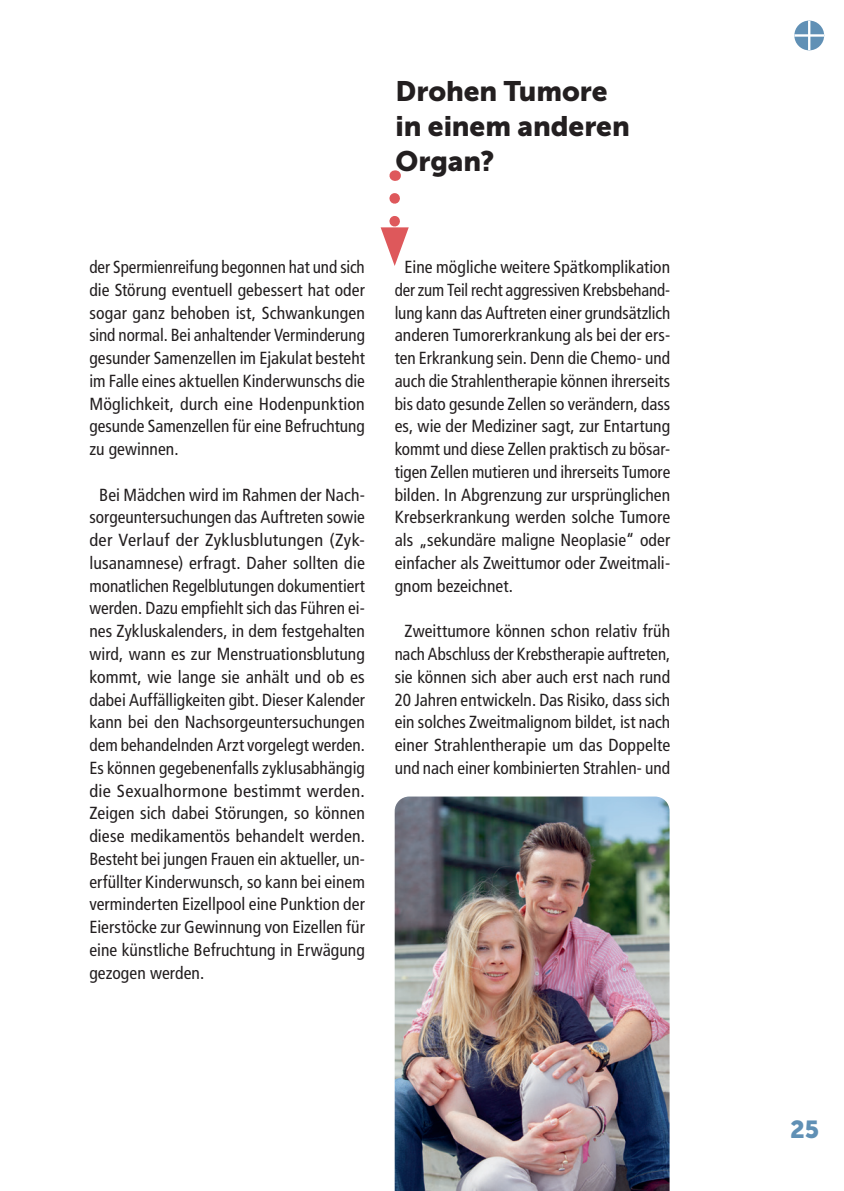
<style>
.page{position:relative;width:844px;height:1191px;background:#fff}
.page>*{position:absolute;margin:0;border:0;box-sizing:border-box;transform-origin:0 0}
.t1{font:28px/35px "Museo Sans 900";letter-spacing:-.005em;color:#231f20}
.t2{font:24.5px "Museo Sans 900";color:#6090b5}
.Brot{font:condensed 17.5px/22.8px "Frutiger LT Pro";color:#231f20;text-align:justify}
.t3{font:16.62px "Museo Sans Rounded 300";letter-spacing:.02em;color:#231f20}
</style>
<div class="page">
<div style="left:794px;top:21px;width:29px;height:29px;background:#6090b5;border-radius:50%"></div>
<hr style="left:794px;top:34px;width:29px;height:3px;background:#fff">
<hr style="left:807px;top:21px;width:3px;height:29px;background:#fff">
<svg style="left:380px;top:198px;width:28px;height:68px"></svg>
<img style="left:394px;top:796px;width:275px;height:395px">
<p class="t1" style="left:395px;top:74px;width:236px">Drohen Tumore in einem anderen<br>Organ?</p>
<p class="t3" style="left:541px;top:122px;width:111px">LATE EFFECTS</p>
<p class="Brot" style="left:89px;top:256px;width:277px">der Spermienreifung begonnen hat und sich die Störung eventuell gebessert hat oder sogar ganz behoben ist, Schwankungen sind normal. Bei anhaltender Verminderung gesunder Samenzellen im Ejakulat besteht im Falle eines aktuellen Kinderwunschs die Möglichkeit, durch eine Hodenpunktion gesunde Samenzellen für eine Befruchtung zu gewinnen.</p>
<p class="Brot" style="left:89px;top:483px;width:277px;text-indent:10px">Bei Mädchen wird im Rahmen der Nach&shy;sorgeuntersuchungen das Auftreten sowie der Verlauf der Zyklusblutungen (Zyk&shy;lusanamnese) erfragt. Daher sollten die monatlichen Regelblutungen dokumentiert werden. Dazu empfiehlt sich das Führen ei&shy;nes Zykluskalenders, in dem festgehalten wird, wann es zur Menstruationsblutung kommt, wie lange sie anhält und ob es dabei Auffälligkeiten gibt. Dieser Kalender kann bei den Nachsorgeuntersuchungen dem behandelnden Arzt vorgelegt werden.<br>Es können gegebenenfalls zyklusabhängig die Sexualhormone bestimmt werden.<br>Zeigen sich dabei Störungen, so können diese medikamentös behandelt werden.<br>Besteht bei jungen Frauen ein aktueller, un&shy;erfüllter Kinderwunsch, so kann bei einem verminderten Eizellpool eine Punktion der Eierstöcke zur Gewinnung von Eizellen für eine künstliche Befruchtung in Erwägung gezogen werden.</p>
<p class="Brot" style="left:394px;top:256px;width:277px;text-indent:10px">Eine mögliche weitere Spätkomplikation der zum Teil recht aggressiven Krebsbehand&shy;lung kann das Auftreten einer grundsätzlich anderen Tumorerkrankung als bei der ers&shy;ten Erkrankung sein. Denn die Chemo- und auch die Strahlentherapie können ihrerseits bis dato gesunde Zellen so verändern, dass es, wie der Mediziner sagt, zur Entartung kommt und diese Zellen praktisch zu bösar&shy;tigen Zellen mutieren und ihrerseits Tumore bilden. In Abgrenzung zur ursprünglichen Krebserkrankung werden solche Tumore als „sekundäre maligne Neoplasie“ oder einfacher als Zweittumor oder Zweitmali&shy;gnom bezeichnet.</p>
<p class="Brot" style="left:394px;top:620px;width:277px;text-align:center">Zweittumore können schon relativ früh nach Abschluss der Krebstherapie auftreten, sie können sich aber auch erst nach rund 20 Jahren entwickeln. Das Risiko, dass sich ein solches Zweitmalignom bildet, ist nach einer Strahlentherapie um das Doppelte und nach einer kombinierten Strahlen- und</p>
<h2 class="t2" style="left:790px;top:1115px;width:30px">25</h2>
</div>
